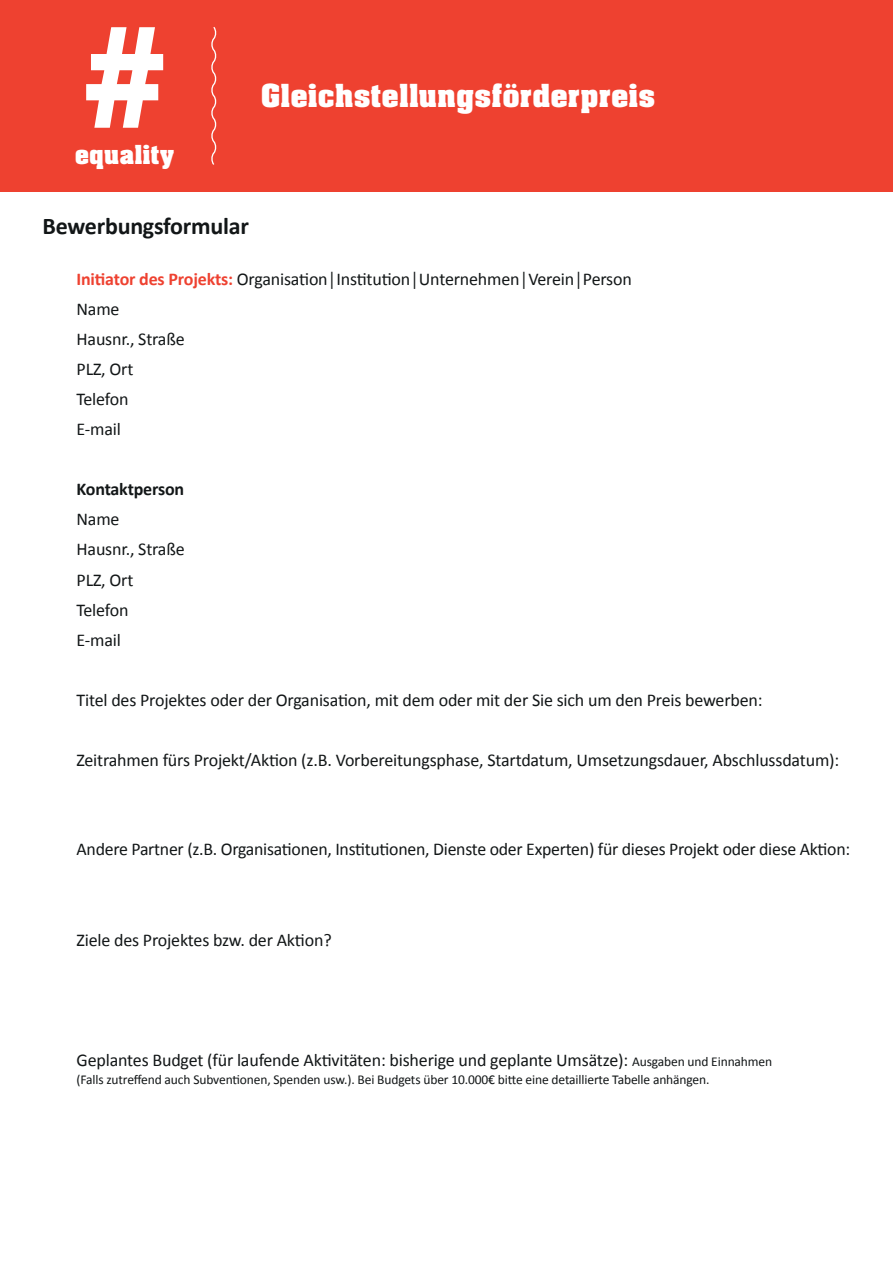
<style>
.page{position:relative;width:893px;height:1263px;background:#fff}
.page>*{position:absolute;margin:0;border:0;box-sizing:border-box;transform-origin:0 0}
.t1{font:700 27px "Aachen Std";letter-spacing:.025em;color:#fff}
.t2{font:700 24px "Calibri";letter-spacing:-.01em;color:#121617}
.t3{font:700 22.35px "Aachen Std";letter-spacing:.025em;color:#fff}
.t4{font:18px/30px "Calibri";letter-spacing:-.01em;color:#121617}
.t5{font:700 18px "Calibri";letter-spacing:-.01em;color:#121617}
.t6{font:13.5px "Calibri";letter-spacing:-.01em;color:#121617}
.s1{font-weight:700;color:#ee4130}
.s2{font-size:13.5px}
</style>
<div class="page">
<div style="left:0;top:0;width:893px;height:192px;background:#ee4130"></div>
<svg style="left:86px;top:27px;width:77px;height:101px"></svg>
<svg style="left:211px;top:27px;width:6px;height:138px"></svg>
<p class="t3" style="left:75px;top:139px;width:100px">equality</p>
<h1 class="t1" style="left:261px;top:77px;width:395px">Gleichstellungsförderpreis</h1>
<h2 class="t2" style="left:43px;top:209px;width:208px">Bewerbungsformular</h2>
<p class="t4" style="left:77px;top:264px;width:557px"><span class="s1">Initiator des Projekts:</span> Organisation│Institution│Unternehmen│Verein│Person<br>Name<br>Hausnr., Straße<br>PLZ, Ort<br>Telefon<br>E-mail</p>
<p class="t5" style="left:77px;top:477px;width:109px">Kontaktperson</p>
<p class="t4" style="left:77px;top:504px;width:110px">Name<br>Hausnr., Straße<br>PLZ, Ort<br>Telefon<br>E-mail</p>
<p class="t4" style="left:77px;top:684px;width:688px">Titel des Projektes oder der Organisation, mit dem oder mit der Sie sich um den Preis bewerben:</p>
<p class="t4" style="left:77px;top:744px;width:764px">Zeitrahmen fürs Projekt/Aktion (z.B. Vorbereitungsphase, Startdatum, Umsetzungsdauer, Abschlussdatum):</p>
<p class="t4" style="left:77px;top:834px;width:775px">Andere Partner (z.B. Organisationen, Institutionen, Dienste oder Experten) für dieses Projekt oder diese Aktion:</p>
<p class="t4" style="left:77px;top:924px;width:257px">Ziele des Projektes bzw. der Aktion?</p>
<p class="t4" style="left:77px;top:1044px;width:697px">Geplantes Budget (für laufende Aktivitäten: bisherige und geplante Umsätze): <span class="s2">Ausgaben und Einnahmen</span></p>
<p class="t6" style="left:77px;top:1070px;width:634px">(Falls zutreffend auch Subventionen, Spenden usw.). Bei Budgets über 10.000€ bitte eine detaillierte Tabelle anhängen.</p>
</div>
